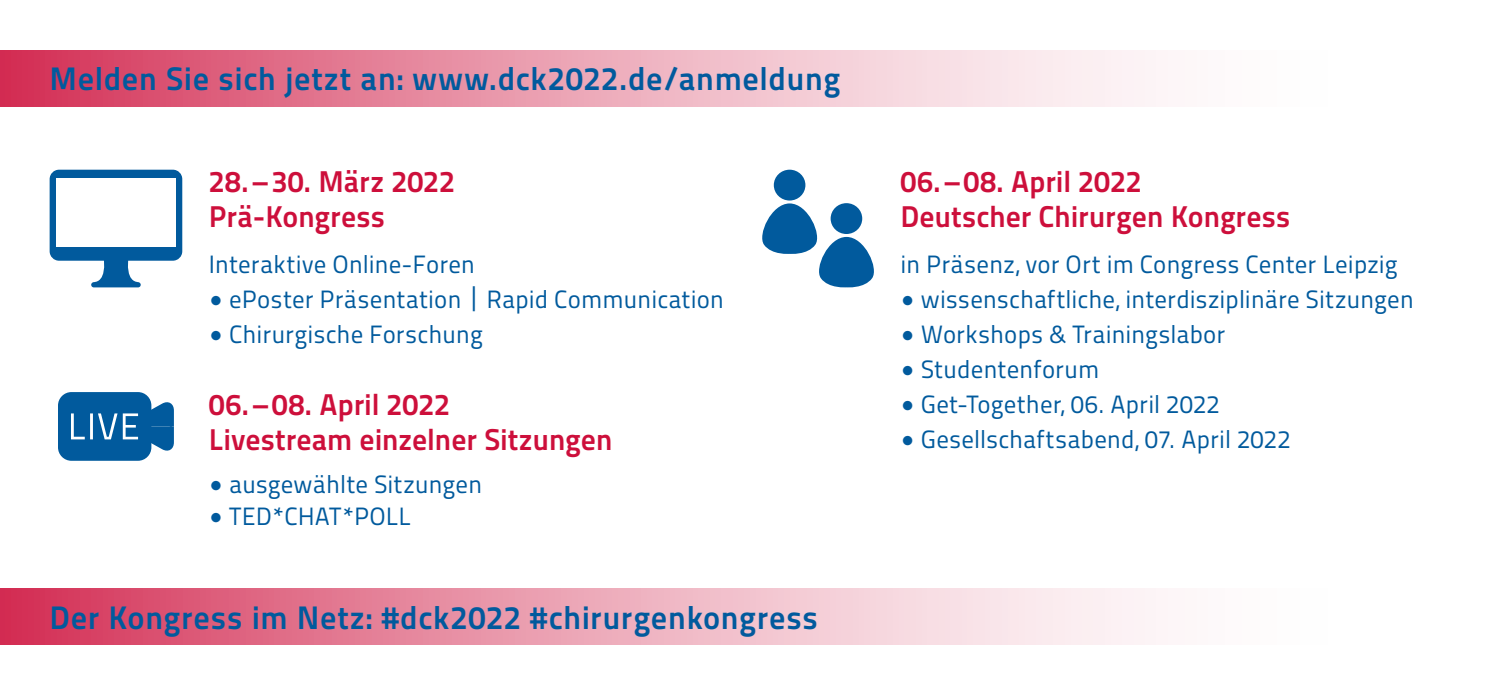
<style>
.page{position:relative;width:1489px;height:695px;background:#fff}
.page>*{position:absolute;margin:0;border:0;box-sizing:border-box;transform-origin:0 0}
.t1{font:32.5px "Titillium Maps 29 L 800 wt";letter-spacing:.015em;color:#015a9d}
.t2{font:30px/35px "Titillium Maps 29 L 800 wt";letter-spacing:-.005em;color:#cd0f3b}
.t3{font:25px "Titillium Maps 29 L 400 wt";color:#015a9d}
.s1{font-family:"Lato"}
</style>
<div class="page">
<svg style="left:0;top:50px;width:1156px;height:56px;background:#ea9fb0"></svg>
<svg style="left:0;top:588px;width:1156px;height:57px;background:#ea9fb0"></svg>
<div style="left:773px;top:170px;width:32px;height:30px;background:#015a9d;border-radius:50%"></div>
<svg style="left:762px;top:203px;width:112px;height:85px"></svg>
<svg style="left:50px;top:170px;width:132px;height:117px"></svg>
<div style="left:56px;top:178px;width:120px;height:69px;background:#fff"></div>
<div style="left:60px;top:394px;width:89px;height:64px;background:#015a9d;border-radius:11px"></div>
<div style="left:58px;top:392px;width:93px;height:68px;border:4px solid #015a9d;border-radius:11px"></div>
<svg style="left:71px;top:397px;width:103px;height:58px"></svg>
<h1 class="t1" style="left:50px;top:54px;width:792px">Melden Sie sich jetzt an: www.dck2022.de/anmeldung</h1>
<p class="t2" style="left:209px;top:162px;width:247px">28. –30. März 2022<br>Prä-Kongress</p>
<p class="t3" style="left:209px;top:245px;width:268px">Interaktive Online-Foren</p>
<p class="t3" style="left:209px;top:280px;width:517px"><span class="s1">•</span> ePoster Präsentation | Rapid Communication</p>
<p class="t3" style="left:209px;top:315px;width:275px"><span class="s1">•</span> Chirurgische Forschung</p>
<p class="t2" style="left:209px;top:385px;width:405px">06.–08. April 2022<br>Livestream einzelner Sitzungen</p>
<p class="t3" style="left:209px;top:465px;width:275px"><span class="s1">•</span> ausgewählte Sitzungen</p>
<p class="t3" style="left:209px;top:498px;width:204px"><span class="s1">•</span> TED*CHAT*POLL</p>
<h1 class="t1" style="left:50px;top:592px;width:770px">Der Kongress im Netz: #dck2022 #chirurgenkongress</h1>
<p class="t2" style="left:900px;top:162px;width:391px">06. –08. April 2022<br>Deutscher Chirurgen Kongress</p>
<p class="t3" style="left:900px;top:245px;width:498px">in Präsenz, vor Ort im Congress Center Leipzig</p>
<p class="t3" style="left:900px;top:280px;width:515px"><span class="s1">•</span> wissenschaftliche, interdisziplinäre Sitzungen</p>
<p class="t3" style="left:900px;top:315px;width:326px"><span class="s1">•</span> Workshops &amp; Trainingslabor</p>
<p class="t3" style="left:900px;top:350px;width:200px"><span class="s1">•</span> Studentenforum</p>
<p class="t3" style="left:900px;top:385px;width:321px"><span class="s1">•</span> Get-Together, 06. April 2022</p>
<p class="t3" style="left:900px;top:420px;width:392px"><span class="s1">•</span> Gesellschaftsabend, 07. April 2022</p>
</div>
